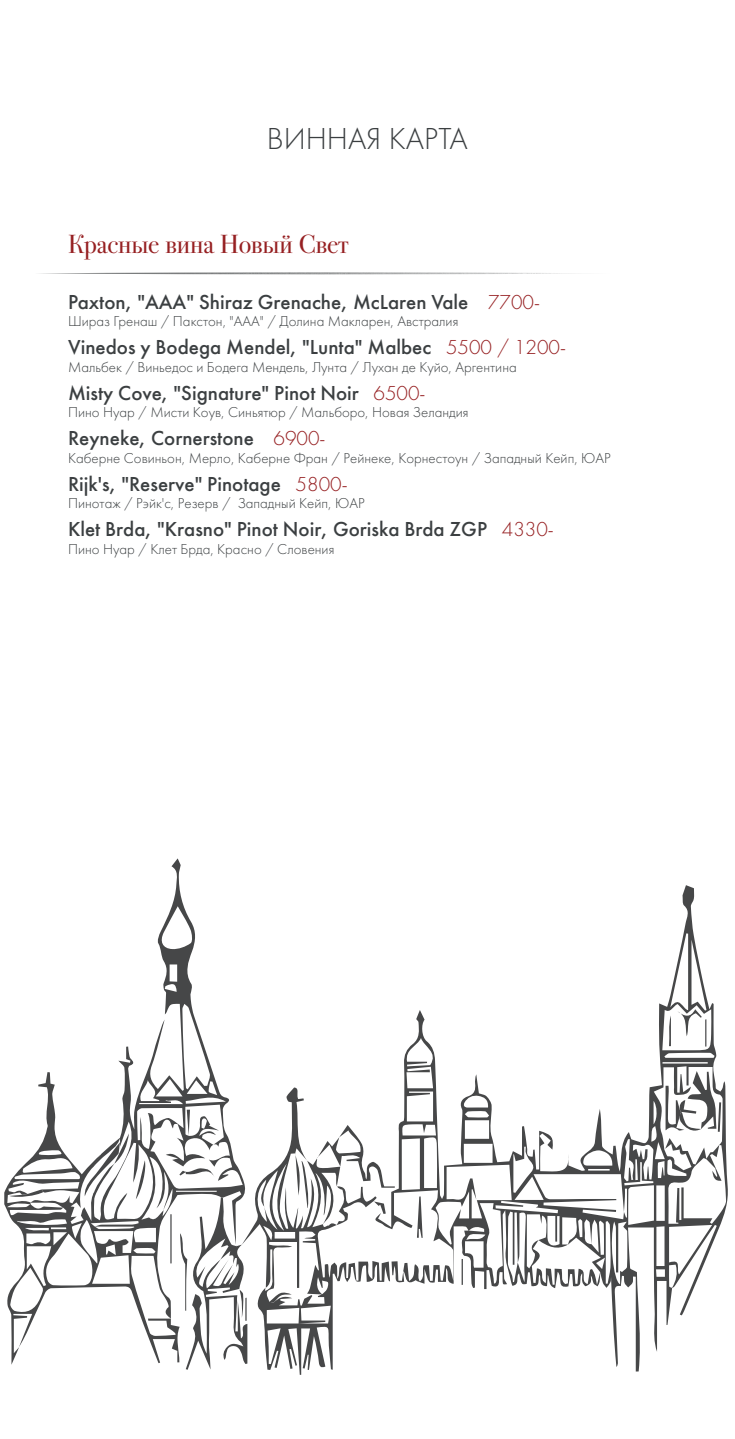
<style>
.page{position:relative;width:735px;height:1439px;background:#fff}
.page>*{position:absolute;margin:0;border:0;box-sizing:border-box;transform-origin:0 0}
.t1{font:31.5px "Futura Light C";color:#3b3f41}
.t2{font:26.25px "Bodoni 72 OSC";color:#962022}
.t3{font:21px "Futura Medium C";color:#3b3f41}
.t4{font:14.88px "Futura Light C";color:#3b3f41}
.s1{font-family:"Futura Light C";color:#962022}
</style>
<div class="page">
<svg style="left:40px;top:272px;width:532px;height:2px"></svg>
<svg style="left:4px;top:858px;width:237px;height:506px"></svg>
<svg style="left:241px;top:1087px;width:132px;height:287px"></svg>
<svg style="left:373px;top:885px;width:355px;height:486px"></svg>
<svg style="left:317px;top:1125px;width:77px;height:62px"></svg>
<svg style="left:416px;top:1196px;width:6px;height:42px"></svg>
<svg style="left:391px;top:1261px;width:13px;height:22px"></svg>
<svg style="left:461px;top:1259px;width:1px;height:26px"></svg>
<svg style="left:373px;top:1201px;width:12px;height:13px"></svg>
<svg style="left:170px;top:1214px;width:1px;height:49px"></svg>
<svg style="left:179px;top:1197px;width:68px;height:172px"></svg>
<svg style="left:9px;top:1189px;width:34px;height:9px"></svg>
<svg style="left:269px;top:1291px;width:22px;height:11px"></svg>
<svg style="left:84px;top:1133px;width:45px;height:75px"></svg>
<svg style="left:179px;top:1167px;width:35px;height:10px"></svg>
<svg style="left:136px;top:1160px;width:11px;height:39px"></svg>
<svg style="left:187px;top:1109px;width:3px;height:27px"></svg>
<svg style="left:295px;top:1153px;width:14px;height:55px"></svg>
<svg style="left:664px;top:1071px;width:56px;height:61px"></svg>
<svg style="left:712px;top:1168px;width:9px;height:13px"></svg>
<svg style="left:677px;top:1009px;width:29px;height:37px"></svg>
<svg style="left:667px;top:1015px;width:3px;height:31px"></svg>
<h1 class="t1" style="left:267px;top:122px;width:203px">ВИННАЯ КАРТА</h1>
<h2 class="t2" style="left:68px;top:228px;width:282px">Красные вина Новый Свет</h2>
<h3 class="t3" style="left:68px;top:289px;width:473px">Paxton, "AAA" Shiraz Grenache, McLaren Vale <span class="s1">7700-</span></h3>
<p class="t4" style="left:68px;top:313px;width:391px">Шираз Гренаш / Пакстон, "ААА" / Долина Макларен, Австралия</p>
<h3 class="t3" style="left:68px;top:335px;width:499px">Vinedos y Bodega Mendel, "Lunta" Malbec <span class="s1">5500 / 1200-</span></h3>
<p class="t4" style="left:68px;top:359px;width:450px">Мальбек / Виньедос и Бодега Мендель, Лунта / Лухан де Куйо, Аргентина</p>
<h3 class="t3" style="left:68px;top:380px;width:359px">Misty Cove, "Signature" Pinot Noir <span class="s1">6500-</span></h3>
<p class="t4" style="left:68px;top:404px;width:402px">Пино Нуар / Мисти Коув, Синьятюр / Мальборо, Новая Зеландия</p>
<h3 class="t3" style="left:68px;top:426px;width:259px">Reyneke, Cornerstone <span class="s1">6900-</span></h3>
<p class="t4" style="left:68px;top:450px;width:544px">Каберне Совиньон, Мерло, Каберне Фран / Рейнеке, Корнестоун / Западный Кейп, ЮАР</p>
<h3 class="t3" style="left:68px;top:471px;width:281px">Rijk's, "Reserve" Pinotage <span class="s1">5800-</span></h3>
<p class="t4" style="left:68px;top:495px;width:298px">Пинотаж / Рэйк'с, Резерв / Западный Кейп, ЮАР</p>
<h3 class="t3" style="left:68px;top:517px;width:487px">Klet Brda, "Krasno" Pinot Noir, Goriska Brda ZGP <span class="s1">4330-</span></h3>
<p class="t4" style="left:68px;top:541px;width:268px">Пино Нуар / Клет Брда, Красно / Словения</p>
</div>
